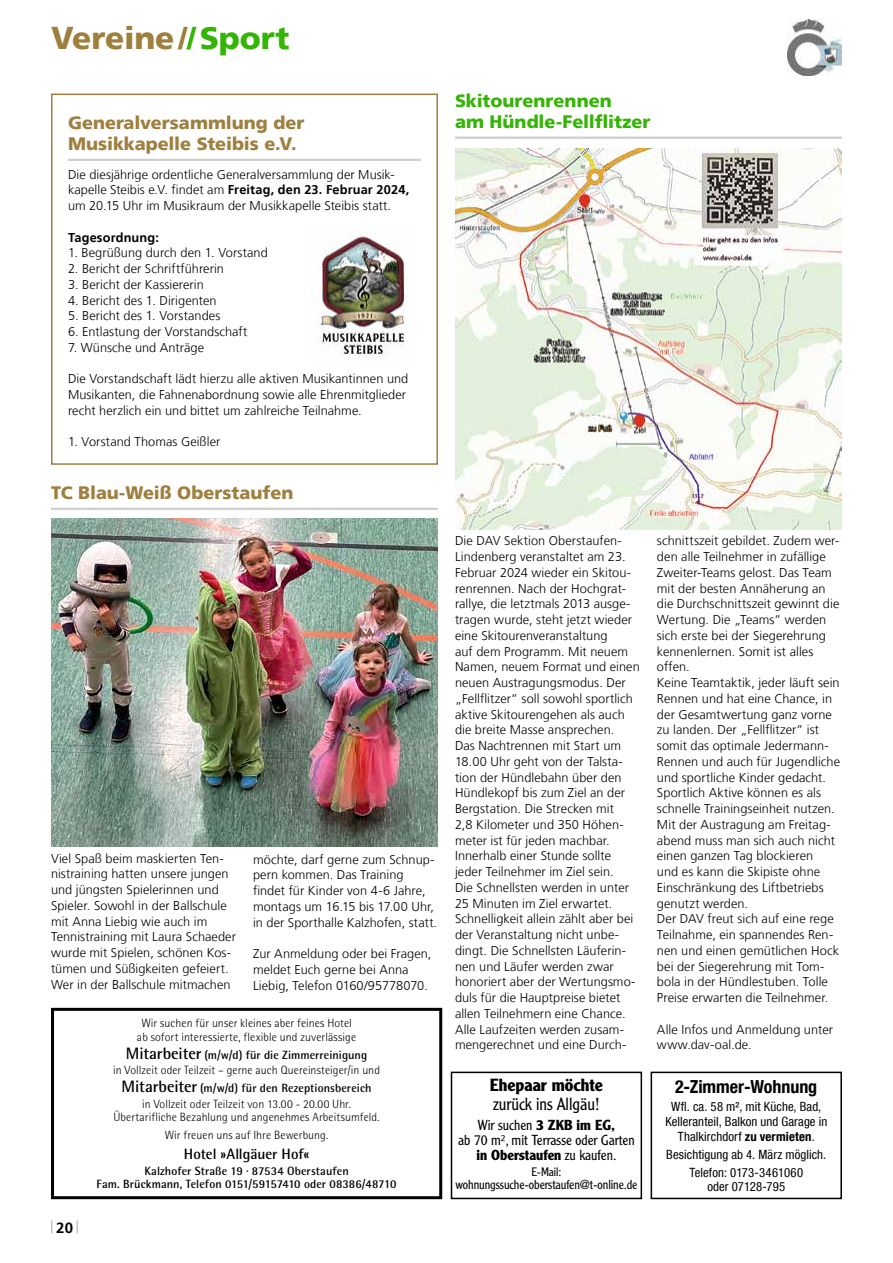
<style>
.page{position:relative;width:893px;height:1263px;background:#fff}
.page>*{position:absolute;margin:0;border:0;box-sizing:border-box;transform-origin:0 0}
.t1{font:900 31.5px "Frutiger LT";color:#9f7f3e}
.t2{font:900 18px/21px "Frutiger LT";letter-spacing:-.005em;color:#9f7f3e}
.t3{font:900 18px/21px "Frutiger LT";color:#34b405}
.t4{font:700 condensed 18px "Helvetica Neue LT Com";color:#000}
.t5{font:300 17.25px "Clearface Gothic LT Std";color:#000}
.t6{font:700 17.25px "Clearface Gothic LT Std";color:#000}
.t7{font:700 15px "Rotis Semi Sans Pro";letter-spacing:-.005em;color:#000}
.t8{font:700 15px "Frutiger LT";color:#000}
.t9{font:300 14.25px/15.3px "Clearface Gothic LT Std";color:#000;text-align:center}
.t10{font:300 12.75px/15.8px "Frutiger LT";letter-spacing:.005em;color:#000}
.t11{font:condensed 12.75px/15px "Helvetica Neue LT Com";letter-spacing:.01em;color:#000;text-align:center}
.t12{font:300 12.75px "Clearface Gothic LT Std";letter-spacing:-.01em;color:#000}
.t13{font:700 12.75px "Frutiger LT";letter-spacing:.01em;color:#000}
.t14{font:300 12px/15.6px "Rotis Semi Sans Pro";letter-spacing:.01em;color:#000;text-align:center}
.t15{font:700 12px/13.5px "Rotis Semi Sans Pro";letter-spacing:.005em;color:#000;text-align:center}
.t16{font:300 12px "Clearface Gothic LT Std";color:#000}
.s1{color:#34b405}
.s2{font-weight:700}
.s3{font-weight:700;font-size:16.5px}
</style>
<div class="page">
<svg style="left:51px;top:1220px;width:2px;height:13px"></svg>
<svg style="left:77px;top:1220px;width:1px;height:13px"></svg>
<img style="left:788px;top:20px;width:54px;height:55px">
<hr style="left:68px;top:159px;width:353px;height:2px;background:#cecfcf">
<hr style="left:51px;top:508px;width:387px;height:2px;background:#cecfcf">
<img style="left:51px;top:519px;width:387px;height:328px">
<img style="left:316px;top:235px;width:89px;height:121px">
<div style="left:51px;top:94px;width:387px;height:371px;border:2px solid #9f7f3e"></div>
<div style="left:51px;top:1008px;width:391px;height:191px;border:2px solid #000"></div>
<hr style="left:455px;top:137px;width:387px;height:2px;background:#cecfcf">
<img style="left:455px;top:149px;width:387px;height:381px">
<div style="left:451px;top:1071px;width:191px;height:128px;border:2px solid #000"></div>
<div style="left:651px;top:1071px;width:191px;height:128px;border:2px solid #000"></div>
<h1 class="t1" style="left:51px;top:19px;width:240px">Vereine/<span class="s1">/Sport</span></h1>
<h2 class="t2" style="left:68px;top:112px;width:238px">Generalversammlung der<br>Musikkapelle Steibis e.V.</h2>
<p class="t10" style="left:68px;top:167px;width:343px">Die diesjährige ordentliche Generalversammlung der Musik&shy;kapelle Steibis e.V. findet am <span class="s2">Freitag, den 23. Februar 2024, </span>um 20.15 Uhr im Musikraum der Musikkapelle Steibis statt.</p>
<p class="t13" style="left:68px;top:230px;width:92px">Tagesordnung:</p>
<p class="t10" style="left:68px;top:245px;width:201px">1. Begrüßung durch den 1. Vorstand</p>
<p class="t10" style="left:68px;top:261px;width:157px">2. Bericht der Schriftführerin</p>
<p class="t10" style="left:68px;top:277px;width:137px">3. Bericht der Kassiererin</p>
<p class="t10" style="left:68px;top:293px;width:150px">4. Bericht des 1. Dirigenten</p>
<p class="t10" style="left:68px;top:308px;width:154px">5. Bericht des 1. Vorstandes</p>
<p class="t10" style="left:68px;top:324px;width:181px">6. Entlastung der Vorstandschaft</p>
<p class="t10" style="left:68px;top:340px;width:138px">7. Wünsche und Anträge</p>
<p class="t10" style="left:68px;top:371px;width:342px">Die Vorstandschaft lädt hierzu alle aktiven Musikantinnen und<br>Musikanten, die Fahnenabordnung sowie alle Ehrenmitglieder recht herzlich ein und bittet um zahlreiche Teilnahme.</p>
<p class="t10" style="left:68px;top:434px;width:154px">1. Vorstand Thomas Geißler</p>
<h2 class="t2" style="left:51px;top:482px;width:244px">TC Blau-Weiß Oberstaufen</h2>
<p class="t10" style="left:51px;top:851px;width:186px">Viel Spaß beim maskierten Ten&shy;nistraining hatten unsere jungen und jüngsten Spielerinnen und<br>Spieler. Sowohl in der Ballschule mit Anna Liebig wie auch im<br>Tennistraining mit Laura Schaeder wurde mit Spielen, schönen Kos&shy;tümen und Süßigkeiten gefeiert.<br>Wer in der Ballschule mitmachen</p>
<p class="t10" style="left:253px;top:852px;width:186px">möchte, darf gerne zum Schnup&shy;pern kommen. Das Training findet für Kinder von 4-6 Jahre, montags um 16.15 bis 17.00 Uhr, in der Sporthalle Kalzhofen, statt.</p>
<p class="t10" style="left:253px;top:946px;width:180px">Zur Anmeldung oder bei Fragen, meldet Euch gerne bei Anna<br>Liebig, Telefon 0160/95778070.</p>
<p class="t14" style="left:137px;top:1016px;width:221px;line-height:13.5px">Wir suchen für unser kleines aber feines Hotel ab sofort interessierte, flexible und zuverlässige</p>
<p class="t14" style="left:113px;top:1047px;width:269px"><span class="s3">Mitarbeiter</span> <span class="s2">(m/w/d) für die Zimmerreinigung<br></span>in Vollzeit oder Teilzeit – gerne auch Quereinsteiger/in und</p>
<p class="t14" style="left:122px;top:1080px;width:251px"><span class="s3">Mitarbeiter</span> <span class="s2">(m/w/d) für den Rezeptionsbereich </span>in Vollzeit oder Teilzeit von 13.00 - 20.00 Uhr.</p>
<p class="t14" style="left:113px;top:1108px;width:268px;line-height:17.7px">Übertarifliche Bezahlung und angenehmes Arbeitsumfeld.<br>Wir freuen uns auf Ihre Bewerbung.</p>
<p class="t7" style="left:184px;top:1145px;width:127px">Hotel »Allgäuer Hof«</p>
<p class="t15" style="left:97px;top:1164px;width:302px">Kalzhofer Straße 19 · 87534 Oberstaufen<br>Fam. Brückmann, Telefon 0151/59157410 oder 08386/48710</p>
<p class="t8" style="left:56px;top:1218px;width:18px">20</p>
<h2 class="t3" style="left:455px;top:90px;width:197px">Skitourenrennen<br>am Hündle-Fellflitzer</h2>
<p class="t10" style="left:455px;top:533px;width:186px">Die DAV Sektion Oberstaufen-<br>Lindenberg veranstaltet am 23.<br>Februar 2024 wieder ein Skitou&shy;renrennen. Nach der Hochgrat&shy;rallye, die letztmals 2013 ausge&shy;tragen wurde, steht jetzt wieder eine Skitourenveranstaltung<br>auf dem Programm. Mit neuem<br>Namen, neuem Format und einen neuen Austragungsmodus. Der „Fellflitzer“ soll sowohl sportlich aktive Skitourengehen als auch die breite Masse ansprechen.<br>Das Nachtrennen mit Start um<br>18.00 Uhr geht von der Talsta&shy;tion der Hündlebahn über den<br>Hündlekopf bis zum Ziel an der<br>Bergstation. Die Strecken mit<br>2,8 Kilometer und 350 Höhen&shy;meter ist für jeden machbar.<br>Innerhalb einer Stunde sollte jeder Teilnehmer im Ziel sein.<br>Die Schnellsten werden in unter<br>25 Minuten im Ziel erwartet.<br>Schnelligkeit allein zählt aber bei der Veranstaltung nicht unbe&shy;dingt. Die Schnellsten Läuferin&shy;nen und Läufer werden zwar honoriert aber der Wertungsmo&shy;duls für die Hauptpreise bietet allen Teilnehmern eine Chance.<br>Alle Laufzeiten werden zusam&shy;mengerechnet und eine Durch-</p>
<p class="t10" style="left:657px;top:533px;width:185px">schnittszeit gebildet. Zudem wer&shy;den alle Teilnehmer in zufällige<br>Zweiter-Teams gelost. Das Team mit der besten Annäherung an die Durchschnittszeit gewinnt die<br>Wertung. Die „Teams“ werden sich erste bei der Siegerehrung kennenlernen. Somit ist alles offen.<br>Keine Teamtaktik, jeder läuft sein<br>Rennen und hat eine Chance, in der Gesamtwertung ganz vorne zu landen. Der „Fellflitzer“ ist somit das optimale Jedermann-<br>Rennen und auch für Jugendliche und sportliche Kinder gedacht.<br>Sportlich Aktive können es als schnelle Trainingseinheit nutzen.<br>Mit der Austragung am Freitag&shy;abend muss man sich auch nicht einen ganzen Tag blockieren<br>und es kann die Skipiste ohne<br>Einschränkung des Liftbetriebs genutzt werden.<br>Der DAV freut sich auf eine rege<br>Teilnahme, ein spannendes Ren&shy;nen und einen gemütlichen Hock bei der Siegerehrung mit Tom&shy;bola in der Hündlestuben. Tolle<br>Preise erwarten die Teilnehmer.</p>
<p class="t10" style="left:657px;top:1021px;width:178px">Alle Infos und Anmeldung unter www.dav-oal.de.</p>
<h3 class="t6" style="left:490px;top:1075px;width:115px">Ehepaar möchte</h3>
<h3 class="t5" style="left:493px;top:1094px;width:108px">zurück ins Allgäu!</h3>
<p class="t9" style="left:458px;top:1117px;width:178px">Wir suchen <span class="s2">3 ZKB im EG,<br></span>ab 70 m², mit Terrasse oder Garten <span class="s2">in Oberstaufen</span> zu kaufen.</p>
<p class="t16" style="left:531px;top:1164px;width:32px">E-Mail:</p>
<p class="t12" style="left:455px;top:1177px;width:183px">wohnungssuche-oberstaufen@t-online.de</p>
<h2 class="t4" style="left:675px;top:1075px;width:143px">2-Zimmer-Wohnung</h2>
<p class="t11" style="left:665px;top:1098px;width:163px">Wfl. ca. 58 m², mit Küche, Bad,<br>Kelleranteil, Balkon und Garage in<br>Thalkirchdorf <span class="s2">zu vermieten</span>.</p>
<p class="t11" style="left:666px;top:1145px;width:161px;line-height:18px">Besichtigung ab 4. März möglich.<br>Telefon: 0173-3461060</p>
<p class="t11" style="left:707px;top:1179px;width:79px">oder 07128-795</p>
</div>
